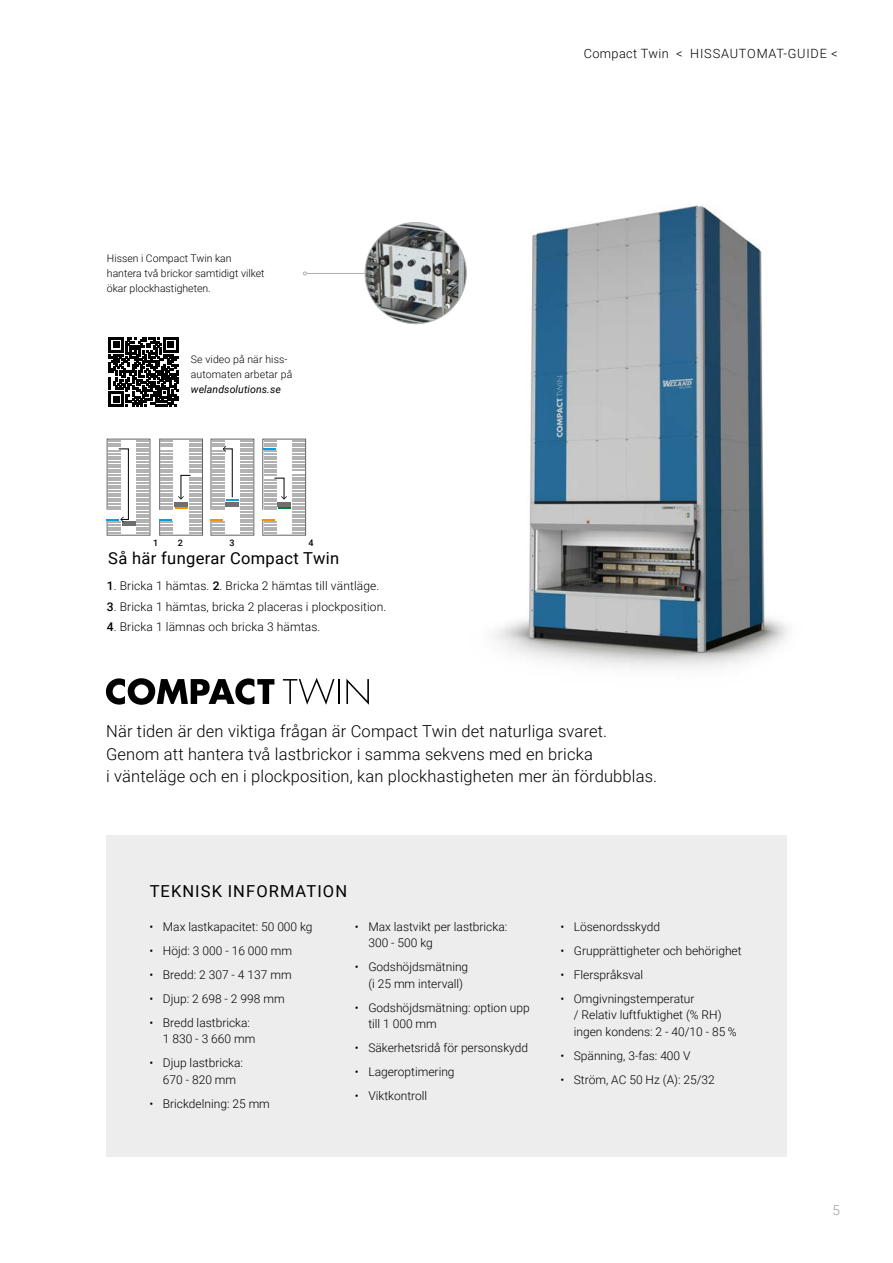
<style>
.page{position:relative;width:893px;height:1263px;background:#fff}
.page>*{position:absolute;margin:0;border:0;box-sizing:border-box;transform-origin:0 0}
.t1{font:300 16.5px/22.5px "Roboto";letter-spacing:.01em;color:#000}
.t2{font:16.5px "Roboto";letter-spacing:.02em;color:#000}
.t3{font:16.5px "Roboto";letter-spacing:.065em;color:#000}
.t4{font:300 13.5px "Roboto";color:#9d9d9c}
.t5{font:300 12.75px "Roboto";letter-spacing:.055em;color:#000}
.t6{font:300 12px/16.5px "Roboto";color:#000}
.t7{font:300 10.5px/15px "Roboto";color:#000}
.t8{font:italic 10.5px "Roboto";letter-spacing:.01em;color:#000}
.t9{font:500 9px "Roboto";color:#000}
.t10{font:300 5.7px "Roboto";color:#000}
.s1{font-weight:500}
</style>
<div class="page">
<img style="left:458px;top:205px;width:330px;height:463px">
<img style="left:365px;top:222px;width:101px;height:102px;border-radius:51px">
<svg style="left:106px;top:438px;width:45px;height:98px"></svg>
<svg style="left:210px;top:438px;width:45px;height:98px"></svg>
<svg style="left:262px;top:438px;width:45px;height:98px"></svg>
<svg style="left:159px;top:438px;width:44px;height:98px"></svg>
<div style="left:106px;top:836px;width:680px;height:321px;background:#ededed"></div>
<div style="left:107px;top:335px;width:73px;height:74px;background:linear-gradient(to right,#fff,#fff)"></div>
<svg style="left:109px;top:337px;width:69px;height:70px"></svg>
<hr style="left:306px;top:273px;width:59px;height:1px;background:#b0b1b2">
<svg style="left:106px;top:678px;width:168px;height:27px"></svg>
<svg style="left:283px;top:678px;width:56px;height:27px"></svg>
<svg style="left:346px;top:679px;width:23px;height:26px"></svg>
<p class="t7" style="left:107px;top:250px;width:159px">Hissen i Compact Twin kan hantera två brickor samtidigt vilket ökar plockhastigheten.</p>
<p class="t7" style="left:191px;top:351px;width:103px">Se video på när hiss&shy;automaten arbetar på</p>
<p class="t8" style="left:191px;top:382px;width:92px">welandsolutions.se</p>
<p class="t9" style="left:153px;top:537px;width:7px">1</p>
<p class="t9" style="left:178px;top:537px;width:7px">2</p>
<p class="t9" style="left:230px;top:537px;width:7px">3</p>
<p class="t9" style="left:308px;top:537px;width:7px">4</p>
<h1 class="t2" style="left:108px;top:546px;width:232px">Så här fungerar Compact Twin</h1>
<p class="t6" style="left:107px;top:577px;width:274px"><span class="s1">1</span>. Bricka 1 hämtas. <span class="s1">2</span>. Bricka 2 hämtas till väntläge.</p>
<p class="t6" style="left:107px;top:598px;width:281px"><span class="s1">3</span>. Bricka 1 hämtas, bricka 2 placeras i plockposition.</p>
<p class="t6" style="left:107px;top:618px;width:215px"><span class="s1">4</span>. Bricka 1 lämnas och bricka 3 hämtas.</p>
<p class="t10" style="left:107px;top:552px;width:41px">Compact MULTI</p>
<p class="t5" style="left:584px;top:45px;width:255px">Compact Twin &lt; HISSAUTOMAT-GUIDE &lt;</p>
<h1 class="t1" style="left:106px;top:720px;width:552px">När tiden är den viktiga frågan är Compact Twin det naturliga svaret.<br>Genom att hantera två lastbrickor i samma sekvens med en bricka<br>i vänteläge och en i plockposition, kan plockhastigheten mer än fördubblas.</h1>
<h1 class="t3" style="left:150px;top:879px;width:199px">TEKNISK INFORMATION</h1>
<p class="t6" style="left:149px;top:918px;width:165px">• Max lastkapacitet: 50 000 kg</p>
<p class="t6" style="left:149px;top:942px;width:144px">• Höjd: 3 000 - 16 000 mm</p>
<p class="t6" style="left:149px;top:966px;width:144px">• Bredd: 2 307 - 4 137 mm</p>
<p class="t6" style="left:149px;top:990px;width:137px">• Djup: 2 698 - 2 998 mm</p>
<p class="t6" style="left:163px;top:1014px;width:94px;text-indent:-14px">• Bredd lastbricka:<br>1 830 - 3 660 mm</p>
<p class="t6" style="left:149px;top:1054px;width:95px;text-align:center">• Djup lastbricka:<br>670 - 820 mm</p>
<p class="t6" style="left:149px;top:1095px;width:122px">• Brickdelning: 25 mm</p>
<p class="t6" style="left:368px;top:918px;width:140px;text-indent:-14px">• Max lastvikt per lastbricka:<br>300 - 500 kg</p>
<p class="t6" style="left:368px;top:958px;width:101px;text-indent:-14px">• Godshöjdsmätning (i 25 mm intervall)</p>
<p class="t6" style="left:368px;top:999px;width:163px;text-indent:-14px">• Godshöjdsmätning: option upp till 1 000 mm</p>
<p class="t6" style="left:355px;top:1039px;width:175px">• Säkerhetsridå för personskydd</p>
<p class="t6" style="left:355px;top:1063px;width:101px">• Lageroptimering</p>
<p class="t6" style="left:355px;top:1087px;width:74px">• Viktkontroll</p>
<p class="t6" style="left:560px;top:918px;width:101px">• Lösenordsskydd</p>
<p class="t6" style="left:560px;top:942px;width:183px">• Grupprättigheter och behörighet</p>
<p class="t6" style="left:560px;top:966px;width:84px">• Flerspråksval</p>
<p class="t6" style="left:574px;top:990px;width:164px;text-indent:-14px">• Omgivningstemperatur<br>/ Relativ luftfuktighet (% RH) ingen kondens: 2 - 40/10 - 85 %</p>
<p class="t6" style="left:560px;top:1047px;width:132px">• Spänning, 3-fas: 400 V</p>
<p class="t6" style="left:560px;top:1071px;width:156px">• Ström, AC 50 Hz (A): 25/32</p>
<p class="t4" style="left:832px;top:1200px;width:9px">5</p>
</div>
